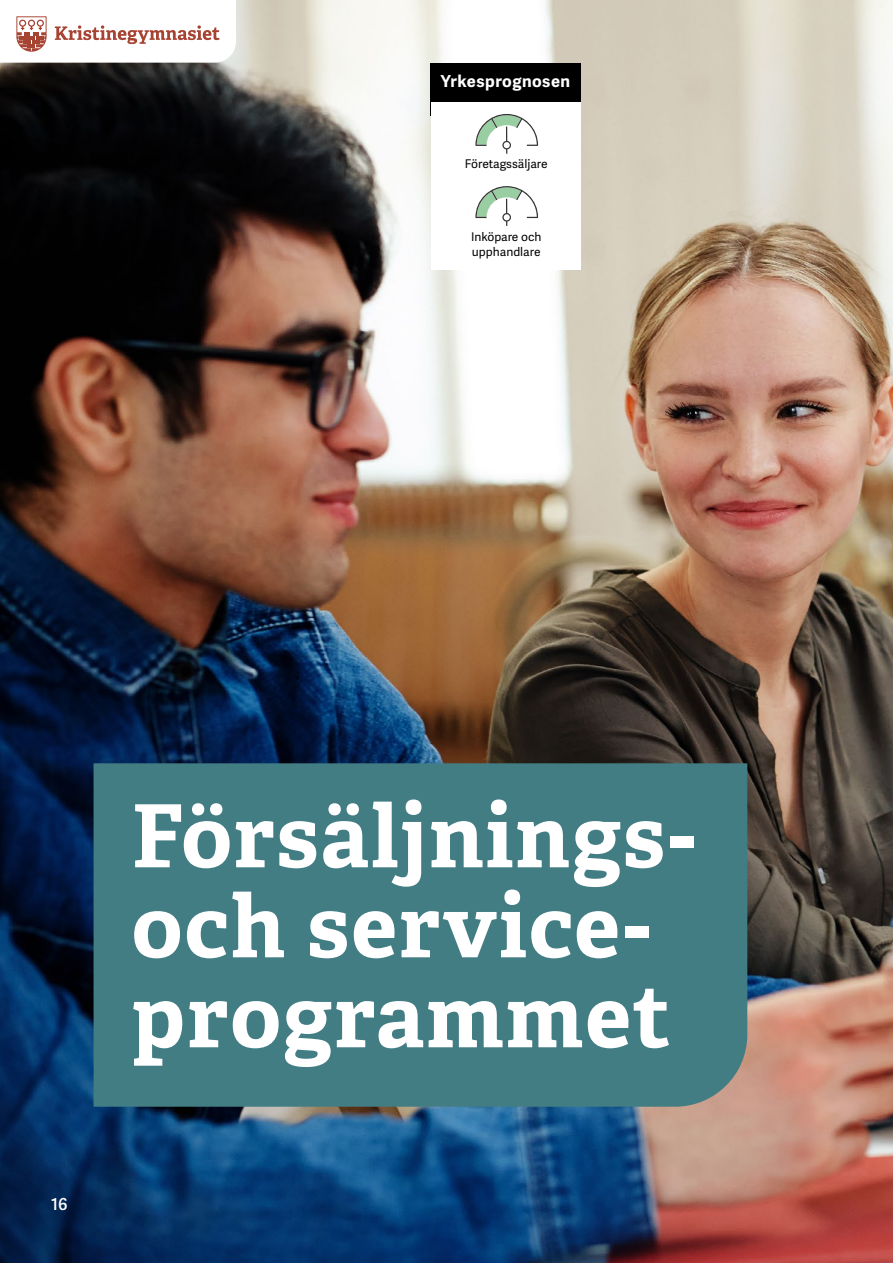
<style>
.page{position:relative;width:893px;height:1263px;background:#fff}
.page>*{position:absolute;margin:0;border:0;box-sizing:border-box;transform-origin:0 0}
.Programrubrik{font:700 87px/90px "Adelle";letter-spacing:.025em;color:#fff}
.t1{font:700 16.5px "Adelle Sans";letter-spacing:.03em;color:#fff}
.t2{font:600 16.5px "Adelle Sans";color:#fff}
.Yrkesprognos_bröd{font:12px/15px "Adelle Sans";color:#000}
</style>
<div class="page">
<img style="left:0;top:0;width:893px;height:1263px">
<svg style="left:0;top:0;width:236px;height:63px"></svg>
<div style="left:94px;top:763px;width:653px;height:344px;background:#437d84"></div>
<div style="left:431px;top:63px;width:150px;height:53px;background:#000"></div>
<div style="left:431px;top:103px;width:150px;height:167px;background:#fff"></div>
<svg style="left:475px;top:186px;width:63px;height:40px"></svg>
<svg style="left:475px;top:114px;width:63px;height:40px"></svg>
<p class="t1" style="left:441px;top:71px;width:131px">Yrkesprognosen</p>
<p class="Yrkesprognos_bröd" style="left:465px;top:156px;width:84px">Företagssäljare</p>
<p class="Yrkesprognos_bröd" style="left:471px;top:230px;width:72px">Inköpare och upphandlare</p>
<h2 class="t2" style="left:51px;top:1194px;width:18px">16</h2>
<p class="Programrubrik" style="left:132px;top:792px;width:565px">Försäljnings&shy;och service&shy;programmet</p>
</div>
